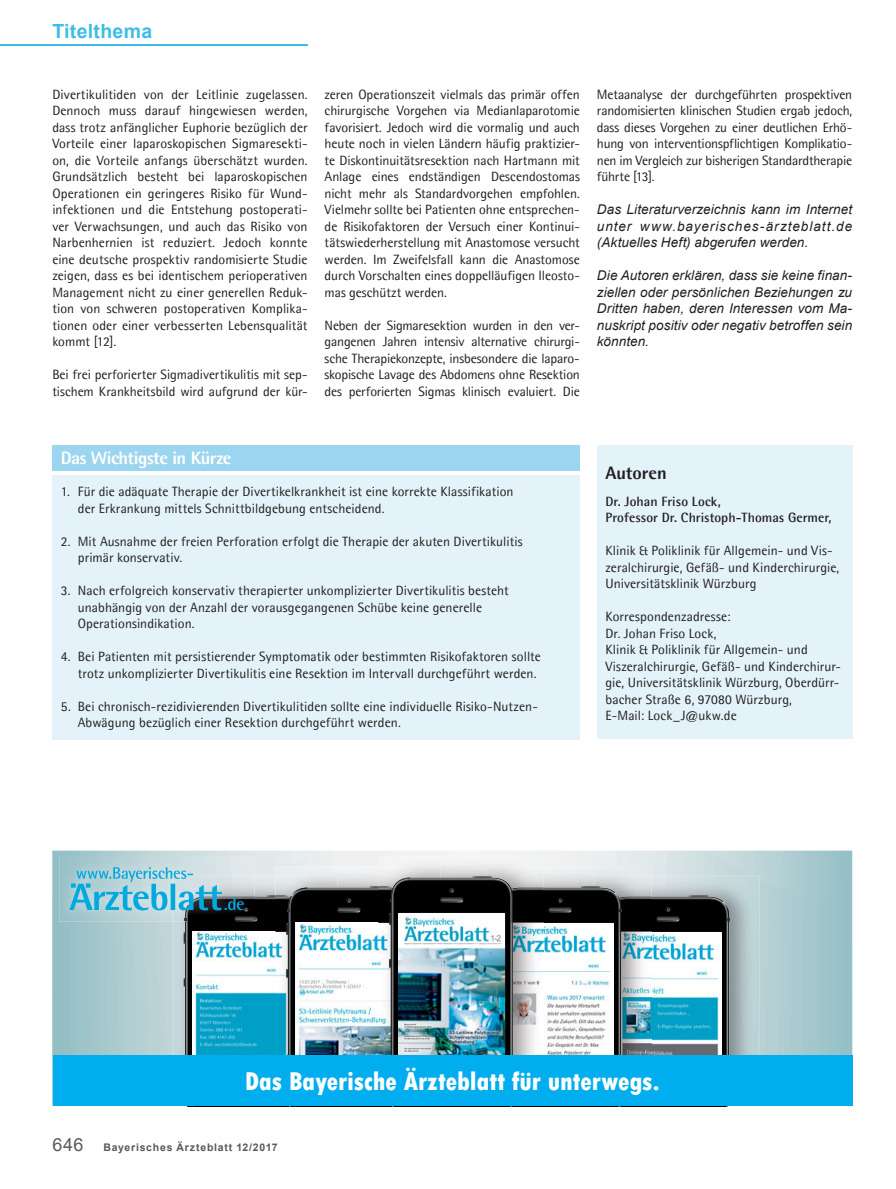
<style>
.page{position:relative;width:896px;height:1189px;background:#fff}
.page>*{position:absolute;margin:0;border:0;box-sizing:border-box;transform-origin:0 0}
.t1{font:800 condensed 27px "Tw Cen";letter-spacing:-.005em;color:#fff}
.t2{font:700 19.5px "Arial";letter-spacing:.015em;color:#3ebde7}
.t3{font:800 18px "Agfa Rotis Semisans";letter-spacing:-.025em;color:#fff}
.t4{font:800 18px "Agfa Rotis Semisans";letter-spacing:-.005em;color:#231f20}
.t5{font:13.5px/16.5px "Agfa Rotis Semisans";color:#231f20}
.t6{font:italic 13.5px/16.5px "Arial";letter-spacing:.01em;color:#231f20;text-align:justify}
.t7{font:700 13.5px/16.5px "Agfa Rotis Semisans";letter-spacing:.005em;color:#231f20}
.t8{font:700 10.5px "Arial";letter-spacing:.07em;color:#58595b}
.s1{font-weight:400;font-size:18px}
</style>
<div class="page">
<hr style="left:0;top:44px;width:307px;height:1px;background:#3ebde7">
<div style="left:597px;top:445px;width:255px;height:294px;background:#e4f3fa"></div>
<div style="left:52px;top:445px;width:528px;height:25px;background:#9bd5ef"></div>
<div style="left:52px;top:475px;width:528px;height:264px;background:#e4f3fa"></div>
<svg style="left:52px;top:850px;width:800px;height:255px;background:#b3d0d4"></svg>
<img style="left:729px;top:874px;width:30px;height:181px">
<img style="left:543px;top:865px;width:108px;height:2px">
<img style="left:275px;top:865px;width:103px;height:2px">
<div style="left:378px;top:855px;width:165px;height:12px;background:#f2f4f3"></div>
<div style="left:53px;top:1055px;width:799px;height:50px;background:#00aeef"></div>
<img style="left:59px;top:855px;width:195px;height:66px">
<img style="left:69px;top:867px;width:660px;height:239px">
<h2 class="t2" style="left:52px;top:20px;width:101px">Titelthema</h2>
<p class="t5" style="left:52px;top:86px;width:257px;text-align:justify">Divertikulitiden von der Leitlinie zugelassen.<br>Dennoch muss darauf hingewiesen werden, dass trotz anfänglicher Euphorie bezüglich der Vorteile einer laparoskopischen Sigmaresekti&shy;on, die Vorteile anfangs überschätzt wurden.<br>Grundsätzlich besteht bei laparoskopischen Operationen ein geringeres Risiko für Wund&shy;infektionen und die Entstehung postoperati&shy;ver Verwachsungen, und auch das Risiko von Narbenhernien ist reduziert. Jedoch konnte eine deutsche prospektiv randomisierte Studie zeigen, dass es bei identischem perioperativen Management nicht zu einer generellen Reduk&shy;tion von schweren postoperativen Komplika&shy;tionen oder einer verbesserten Lebensqualität kommt [12].</p>
<p class="t5" style="left:52px;top:366px;width:257px">Bei frei perforierter Sigmadivertikulitis mit sep&shy;tischem Krankheitsbild wird aufgrund der kür-</p>
<p class="t5" style="left:324px;top:86px;width:257px;text-align:justify">zeren Operationszeit vielmals das primär offen chirurgische Vorgehen via Medianlaparotomie favorisiert. Jedoch wird die vormalig und auch heute noch in vielen Ländern häufig praktizier&shy;te Diskontinuitätsresektion nach Hartmann mit Anlage eines endständigen Descendostomas nicht mehr als Standardvorgehen empfohlen.<br>Vielmehr sollte bei Patienten ohne entsprechen&shy;de Risikofaktoren der Versuch einer Kontinui&shy;tätswiederherstellung mit Anastomose versucht werden. Im Zweifelsfall kann die Anastomose durch Vorschalten eines doppelläufigen Ileosto&shy;mas geschützt werden.</p>
<p class="t5" style="left:324px;top:317px;width:257px;text-align:justify">Neben der Sigmaresektion wurden in den ver&shy;gangenen Jahren intensiv alternative chirurgi&shy;sche Therapiekonzepte, insbesondere die laparo&shy;skopische Lavage des Abdomens ohne Resektion des perforierten Sigmas klinisch evaluiert. Die</p>
<p class="t5" style="left:597px;top:86px;width:257px;text-align:justify">Metaanalyse der durchgeführten prospektiven randomisierten klinischen Studien ergab jedoch, dass dieses Vorgehen zu einer deutlichen Erhö&shy;hung von interventionspflichtigen Komplikatio&shy;nen im Vergleich zur bisherigen Standardtherapie führte [13].</p>
<p class="t6" style="left:597px;top:201px;width:257px">Das Literaturverzeichnis kann im Internet unter www.bayerisches-ärzteblatt.de (Aktuelles Heft) abgerufen werden.</p>
<p class="t6" style="left:597px;top:267px;width:257px">Die Autoren erklären, dass sie keine finan&shy;ziellen oder persönlichen Beziehungen zu Dritten haben, deren Interessen vom Ma&shy;nuskript positiv oder negativ betroffen sein könnten.</p>
<h3 class="t3" style="left:61px;top:446px;width:172px">Das Wichtigste in Kürze</h3>
<p class="t5" style="left:78px;top:483px;width:437px;text-indent:-17px">1. Für die adäquate Therapie der Divertikelkrankheit ist eine korrekte Klassifikation der Erkrankung mittels Schnittbildgebung entscheidend.</p>
<p class="t5" style="left:78px;top:532px;width:446px;text-indent:-17px">2. Mit Ausnahme der freien Perforation erfolgt die Therapie der akuten Divertikulitis primär konservativ.</p>
<p class="t5" style="left:78px;top:582px;width:432px;text-indent:-17px">3. Nach erfolgreich konservativ therapierter unkomplizierter Divertikulitis besteht unabhängig von der Anzahl der vorausgegangenen Schübe keine generelle<br>Operationsindikation.</p>
<p class="t5" style="left:78px;top:648px;width:464px;text-indent:-17px">4. Bei Patienten mit persistierender Symptomatik oder bestimmten Risikofaktoren sollte trotz unkomplizierter Divertikulitis eine Resektion im Intervall durchgeführt werden.</p>
<p class="t5" style="left:78px;top:697px;width:461px;text-indent:-17px">5. Bei chronisch-rezidivierenden Divertikulitiden sollte eine individuelle Risiko-Nutzen-<br>Abwägung bezüglich einer Resektion durchgeführt werden.</p>
<h3 class="t4" style="left:605px;top:461px;width:63px">Autoren</h3>
<p class="t7" style="left:605px;top:492px;width:228px">Dr. Johan Friso Lock,<br>Professor Dr. Christoph-Thomas Germer,</p>
<p class="t5" style="left:605px;top:542px;width:235px">Klinik &amp; Poliklinik für Allgemein- und Vis&shy;zeralchirurgie, Gefäß- und Kinderchirurgie,<br>Universitätsklinik Würzburg</p>
<p class="t5" style="left:605px;top:608px;width:237px">Korrespondenzadresse:<br>Dr. Johan Friso Lock,<br>Klinik &amp; Poliklinik für Allgemein- und Viszeralchirurgie, Gefäß- und Kinderchirur&shy;gie, Universitätsklinik Würzburg, Oberdürr&shy;bacher Straße 6, 97080 Würzburg,<br>E-Mail: Lock_J@ukw.de</p>
<h1 class="t1" style="left:245px;top:1066px;width:416px">Das Bayerische Ärzteblatt für unterwegs.</h1>
<p class="t8" style="left:52px;top:1140px;width:227px"><span class="s1">646</span> Bayerisches Ärzteblatt 12/2017</p>
</div>
